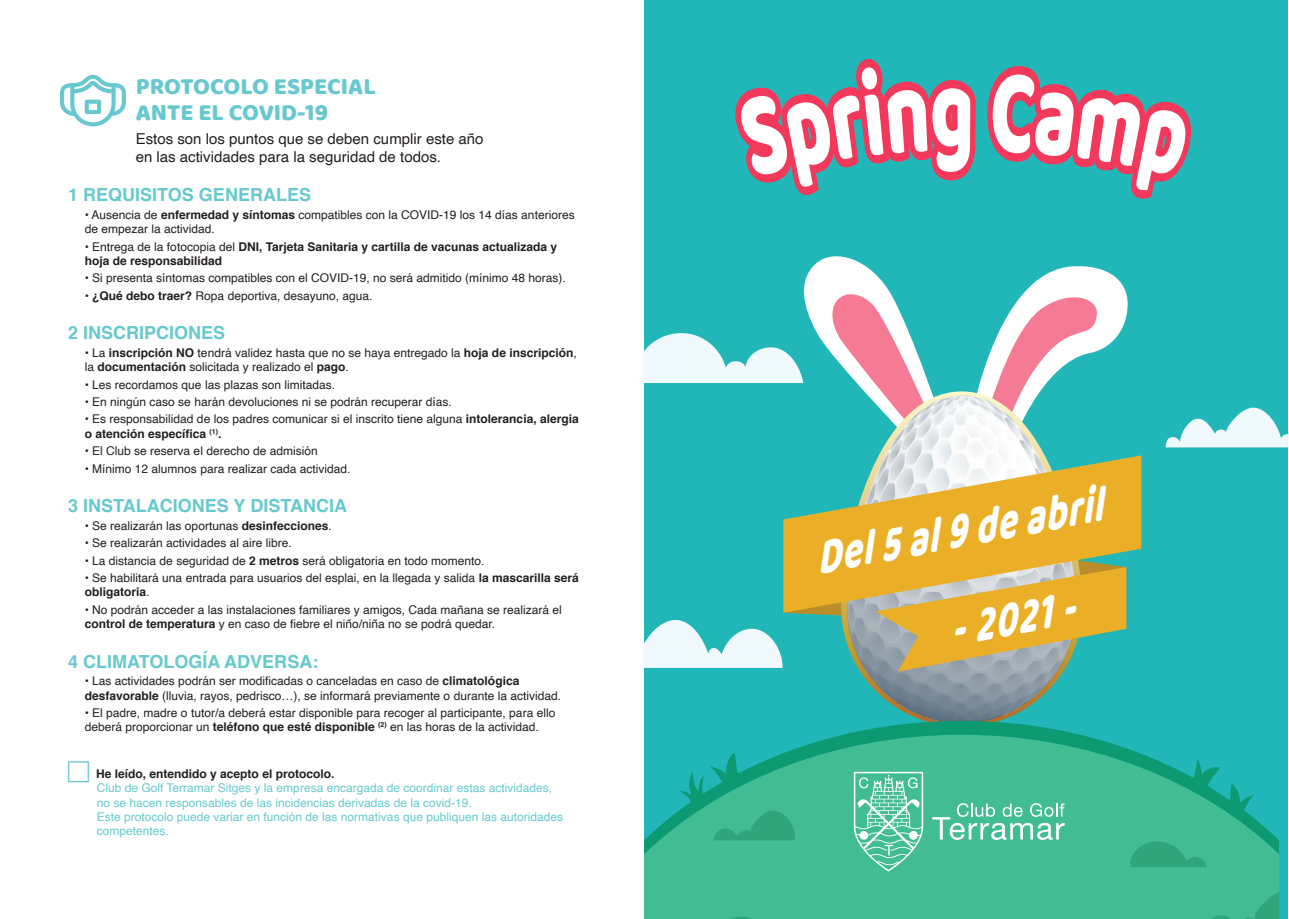
<style>
.page{position:relative;width:1289px;height:919px;background:#fff}
.page>*{position:absolute;margin:0;border:0;box-sizing:border-box;transform-origin:0 0}
.t1{font:italic 51.45px "Baloo";color:#fff;scale:.7 1}
.t2{font:24px/25.5px "Baloo Bhaina";color:#67c9cf}
.t3{font:700 18px "Helvetica";color:#67c9cf}
.t4{font:15px/18px "Helvetica";color:#241f1f}
.t5{font:12px/14.4px "Helvetica";color:#241f1f}
.t6{font:12px/14.4px "Helvetica";color:#67c9cf}
.t7{font:700 12px/14.4px "Helvetica";color:#241f1f}
.s1{font-weight:700}
.s2{font-weight:400}
</style>
<div class="page">
<div style="left:644px;top:0;width:643px;height:918px;background:#21b7b9"></div>
<svg style="left:1129px;top:455px;width:12px;height:96px"></svg>
<svg style="left:1165px;top:407px;width:122px;height:40px"></svg>
<svg style="left:643px;top:256px;width:486px;height:464px"></svg>
<div style="left:644px;top:854px;width:634px;height:64px;background:#41bc93"></div>
<svg style="left:644px;top:720px;width:634px;height:134px;fill:#41bc93"></svg>
<svg style="left:1130px;top:841px;width:76px;height:26px;background:#34ac82"></svg>
<svg style="left:713px;top:810px;width:82px;height:30px;background:#36af85"></svg>
<svg style="left:1205px;top:892px;width:73px;height:26px;background:#3cb68d"></svg>
<svg style="left:685px;top:916px;width:89px;height:2px"></svg>
<svg style="left:60px;top:75px;width:66px;height:51px"></svg>
<svg style="left:853px;top:771px;width:70px;height:100px;background:#70ccad"></svg>
<svg style="left:932px;top:803px;width:132px;height:36px;background:#71ccae"></svg>
<svg style="left:735px;top:59px;width:240px;height:136px"></svg>
<svg style="left:987px;top:66px;width:204px;height:132px"></svg>
<h2 class="t2" style="left:136px;top:73px;width:241px">PROTOCOLO ESPECIAL<br>ANTE EL COVID-19</h2>
<p class="t4" style="left:136px;top:131px;width:349px">Estos son los puntos que se deben cumplir este año en las actividades para la seguridad de todos.</p>
<h3 class="t3" style="left:68px;top:187px;width:244px">1 REQUISITOS GENERALES</h3>
<p class="t5" style="left:85px;top:208px;width:491px">• Ausencia de <span class="s1">enfermedad y síntomas</span> compatibles con la COVID-19 los 14 días anteriores de empezar la actividad.</p>
<p class="t7" style="left:85px;top:240px;width:474px"><span class="s2">• Entrega de la fotocopia del</span> DNI, Tarjeta Sanitaria y cartilla de vacunas actualizada y hoja de responsabilidad</p>
<p class="t5" style="left:85px;top:272px;width:483px">• Si presenta síntomas compatibles con el COVID-19, no será admitido (mínimo 48 horas).</p>
<p class="t5" style="left:85px;top:289px;width:289px">• <span class="s1">¿Qué debo traer?</span> Ropa deportiva, desayuno, agua.</p>
<h3 class="t3" style="left:68px;top:325px;width:159px">2 INSCRIPCIONES</h3>
<p class="t5" style="left:85px;top:346px;width:493px">• La <span class="s1">inscripción NO</span> tendrá validez hasta que no se haya entregado la <span class="s1">hoja de inscripción</span>, la <span class="s1">documentación</span> solicitada y realizado el <span class="s1">pago</span>.</p>
<p class="t5" style="left:85px;top:378px;width:252px">• Les recordamos que las plazas son limitadas.</p>
<p class="t5" style="left:85px;top:395px;width:369px">• En ningún caso se harán devoluciones ni se podrán recuperar días.</p>
<p class="t5" style="left:85px;top:413px;width:495px">• Es responsabilidad de los padres comunicar si el inscrito tiene alguna <span class="s1">intolerancia, alergia o atención específica</span> <sup>(1)</sup><span class="s1">.</span></p>
<p class="t5" style="left:85px;top:445px;width:234px">• El Club se reserva el derecho de admisión</p>
<p class="t5" style="left:85px;top:462px;width:267px">• Mínimo 12 alumnos para realizar cada actividad.</p>
<h3 class="t3" style="left:68px;top:498px;width:280px">3 INSTALACIONES Y DISTANCIA</h3>
<p class="t5" style="left:85px;top:519px;width:248px">• Se realizarán las oportunas <span class="s1">desinfecciones</span>.</p>
<p class="t5" style="left:85px;top:536px;width:208px">• Se realizarán actividades al aire libre.</p>
<p class="t5" style="left:85px;top:554px;width:401px">• La distancia de seguridad de <span class="s1">2 metros</span> será obligatoria en todo momento.</p>
<p class="t5" style="left:85px;top:571px;width:495px">• Se habilitará una entrada para usuarios del esplai, en la llegada y salida <span class="s1">la mascarilla será obligatoria</span>.</p>
<p class="t5" style="left:85px;top:603px;width:479px">• No podrán acceder a las instalaciones familiares y amigos, Cada mañana se realizará el <span class="s1">control de temperatura</span> y en caso de fiebre el niño/niña no se podrá quedar.</p>
<h3 class="t3" style="left:68px;top:654px;width:252px">4 CLIMATOLOGÍA ADVERSA:</h3>
<p class="t5" style="left:85px;top:674px;width:478px">• Las actividades podrán ser modificadas o canceladas en caso de <span class="s1">climatológica desfavorable</span> (lluvia, rayos, pedrisco…), se informará previamente o durante la actividad.</p>
<p class="t5" style="left:85px;top:706px;width:472px">• El padre, madre o tutor/a deberá estar disponible para recoger al participante, para ello deberá proporcionar un <span class="s1">teléfono que esté disponible</span> <sup>(2)</sup> en las horas de la actividad.</p>
<p class="t7" style="left:96px;top:767px;width:240px">He leído, entendido y acepto el protocolo.</p>
<p class="t6" style="left:97px;top:781px;width:468px">Club de Golf Terramar Sitges y la empresa encargada de coordinar estas actividades, no se hacen responsables de las incidencias derivadas de la covid-19.<br>Este protocolo puede variar en función de las normativas que publiquen las autoridades competentes.</p>
<h1 class="t1" style="left:809px;top:527px;width:416px;rotate:-11deg">Del 5 al 9 de abril</h1>
<h1 class="t1" style="left:943px;top:599px;width:180px;rotate:-11deg">- 2021 -</h1>
</div>
